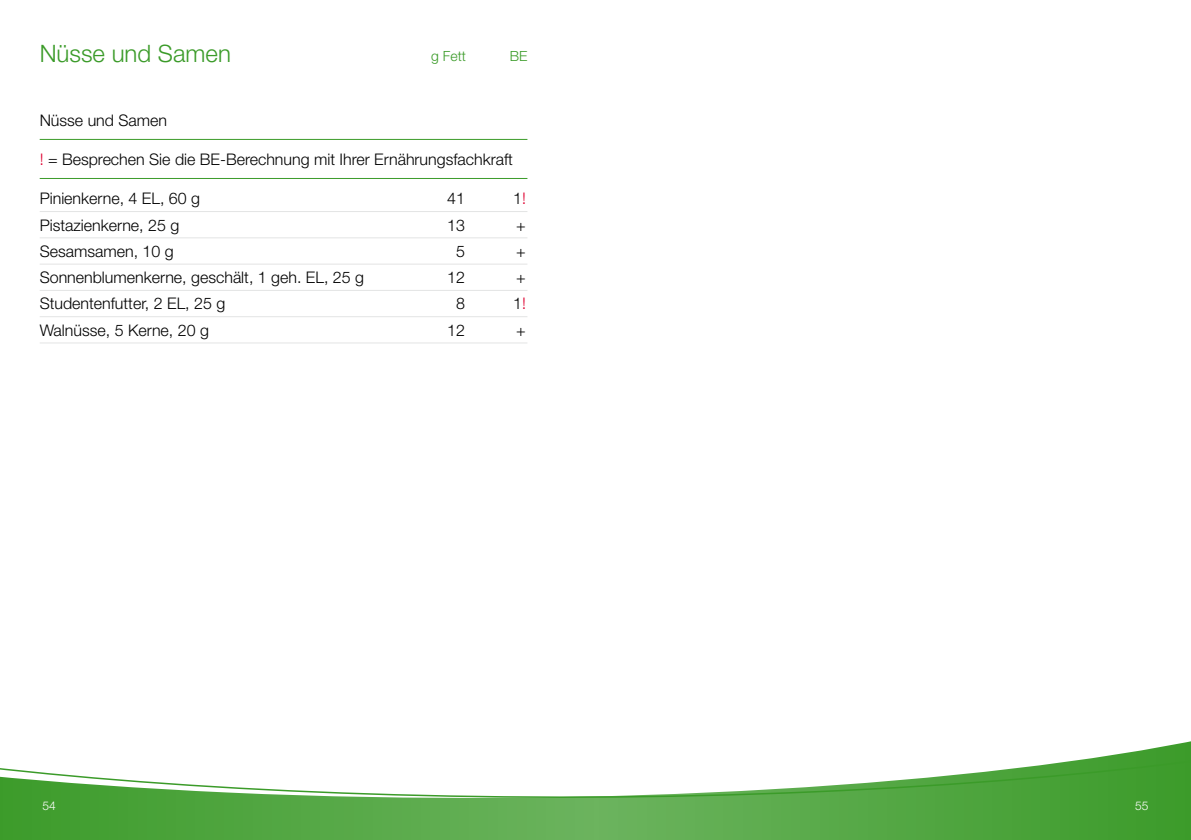
<style>
.page{position:relative;width:1191px;height:840px;background:#fff}
.page>*{position:absolute;margin:0;border:0;box-sizing:border-box;transform-origin:0 0}
.t1{font:300 24px "Helvetica Neue";color:#3b9b29}
.t2{font:300 16px "Helvetica Neue";color:#000}
.t3{font:300 14px "Helvetica Neue";color:#3b9b29}
.t4{font:300 12px "Helvetica Neue";color:#fff}
.s1{color:#df0030}
</style>
<div class="page">
<svg style="left:0;top:741px;width:1191px;height:98px"></svg>
<svg style="left:0;top:757px;width:1191px;height:49px"></svg>
<hr style="left:40px;top:139px;width:487px;height:1px;background:#3b9b29">
<hr style="left:40px;top:178px;width:487px;height:1px;background:#3b9b29">
<hr style="left:40px;top:211px;width:487px;height:1px;background:#e3e4e4">
<hr style="left:40px;top:237px;width:487px;height:1px;background:#e3e4e4">
<hr style="left:40px;top:263px;width:487px;height:1px;background:#e3e4e4">
<hr style="left:40px;top:290px;width:487px;height:1px;background:#e3e4e4">
<hr style="left:40px;top:316px;width:487px;height:1px;background:#e3e4e4">
<hr style="left:40px;top:342px;width:487px;height:1px;background:#e3e4e4">
<h1 class="t1" style="left:40px;top:38px;width:193px">Nüsse und Samen</h1>
<p class="t3" style="left:431px;top:47px;width:36px">g Fett</p>
<p class="t3" style="left:510px;top:47px;width:19px">BE</p>
<p class="t2" style="left:40px;top:111px;width:129px">Nüsse und Samen</p>
<p class="t2" style="left:40px;top:150px;width:475px"><span class="s1">!</span> = Besprechen Sie die BE-Berechnung mit Ihrer Ernährungsfachkraft</p>
<p class="t2" style="left:40px;top:189px;width:162px">Pinienkerne, 4 EL, 60 g</p>
<p class="t2" style="left:447px;top:189px;width:19px">41</p>
<p class="t2" style="left:513px;top:189px;width:14px">1<span class="s1">!</span></p>
<p class="t2" style="left:40px;top:215px;width:141px">Pistazienkerne, 25 g</p>
<p class="t2" style="left:447px;top:215px;width:19px">13</p>
<p class="t2" style="left:516px;top:215px;width:11px">+</p>
<p class="t2" style="left:40px;top:241px;width:135px">Sesamsamen, 10 g</p>
<p class="t2" style="left:456px;top:241px;width:10px">5</p>
<p class="t2" style="left:516px;top:241px;width:11px">+</p>
<p class="t2" style="left:40px;top:267px;width:326px">Sonnenblumenkerne, geschält, 1 geh. EL, 25 g</p>
<p class="t2" style="left:447px;top:267px;width:19px">12</p>
<p class="t2" style="left:516px;top:267px;width:11px">+</p>
<p class="t2" style="left:40px;top:294px;width:187px">Studentenfutter, 2 EL, 25 g</p>
<p class="t2" style="left:456px;top:294px;width:10px">8</p>
<p class="t2" style="left:513px;top:294px;width:14px">1<span class="s1">!</span></p>
<p class="t2" style="left:40px;top:320px;width:171px">Walnüsse, 5 Kerne, 20 g</p>
<p class="t2" style="left:447px;top:320px;width:19px">12</p>
<p class="t2" style="left:516px;top:320px;width:11px">+</p>
<p class="t4" style="left:43px;top:797px;width:15px">54</p>
<p class="t4" style="left:1135px;top:797px;width:15px">55</p>
</div>
